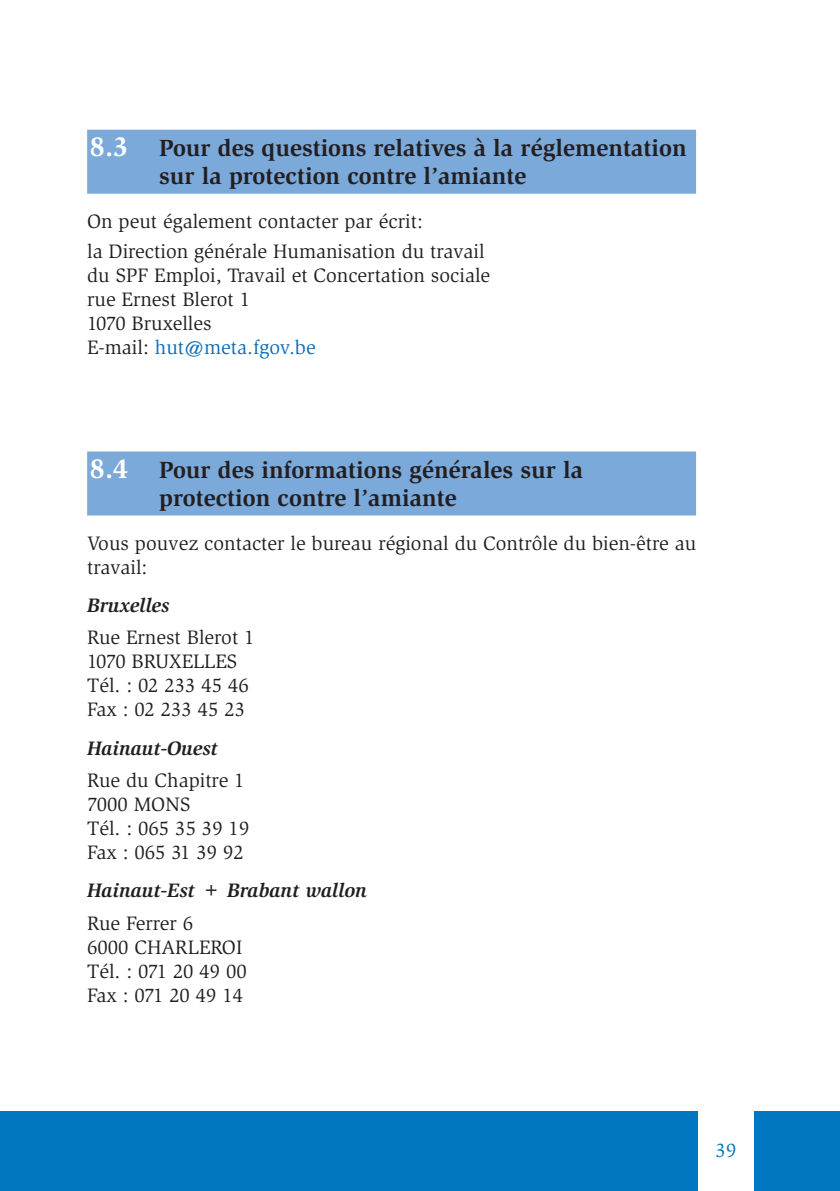
<style>
.page{position:relative;width:840px;height:1191px;background:#fff}
.page>*{position:absolute;margin:0;border:0;box-sizing:border-box;transform-origin:0 0}
.t1{font:700 24px/28px "Slimbach";color:#231f20}
.t2{font:20px/24px "Slimbach";color:#231f20}
.t3{font:italic 700 20px "Slimbach";color:#231f20}
.t4{font:20px "Slimbach";color:#0077c0}
.s1{font-size:28px;color:#fff}
.s2{color:#0d6cb6}
</style>
<div class="page">
<div style="left:0;top:1111px;width:839px;height:80px;background:#0077c0"></div>
<div style="left:697px;top:1111px;width:56px;height:80px;background:#fff"></div>
<div style="left:87px;top:130px;width:608px;height:64px;background:#7ba9da"></div>
<div style="left:87px;top:451px;width:608px;height:64px;background:#7ba9da"></div>
<p class="t1" style="left:159px;top:135px;width:528px;text-indent:-69px"><span class="s1">8.3</span> Pour des questions relatives à la réglementation sur la protection contre l’amiante</p>
<p class="t2" style="left:87px;top:208px;width:399px;line-height:29.6px">On peut également contacter par écrit:<br>la Direction générale Humanisation du travail</p>
<p class="t2" style="left:87px;top:264px;width:404px">du SPF Emploi, Travail et Concertation sociale rue Ernest Blerot 1<br>1070 Bruxelles<br>E-mail: <span class="s2">hut@meta.fgov.be</span></p>
<p class="t1" style="left:159px;top:457px;width:425px;text-indent:-69px"><span class="s1">8.4</span> Pour des informations générales sur la protection contre l’amiante</p>
<p class="t2" style="left:87px;top:532px;width:610px">Vous pouvez contacter le bureau régional du Contrôle du bien-être au travail:</p>
<p class="t3" style="left:87px;top:597px;width:84px">Bruxelles</p>
<p class="t2" style="left:87px;top:627px;width:169px">Rue Ernest Blerot 1<br>1070 BRUXELLES<br>Tél. : 02 233 45 46<br>Fax : 02 233 45 23</p>
<p class="t3" style="left:87px;top:740px;width:132px">Hainaut-Ouest</p>
<p class="t2" style="left:87px;top:770px;width:164px">Rue du Chapitre 1<br>7000 MONS<br>Tél. : 065 35 39 19<br>Fax : 065 31 39 92</p>
<p class="t3" style="left:87px;top:883px;width:281px">Hainaut-Est + Brabant wallon</p>
<p class="t2" style="left:87px;top:912px;width:161px">Rue Ferrer 6<br>6000 CHARLEROI<br>Tél. : 071 20 49 00<br>Fax : 071 20 49 14</p>
<p class="t4" style="left:715px;top:1142px;width:22px">39</p>
</div>
